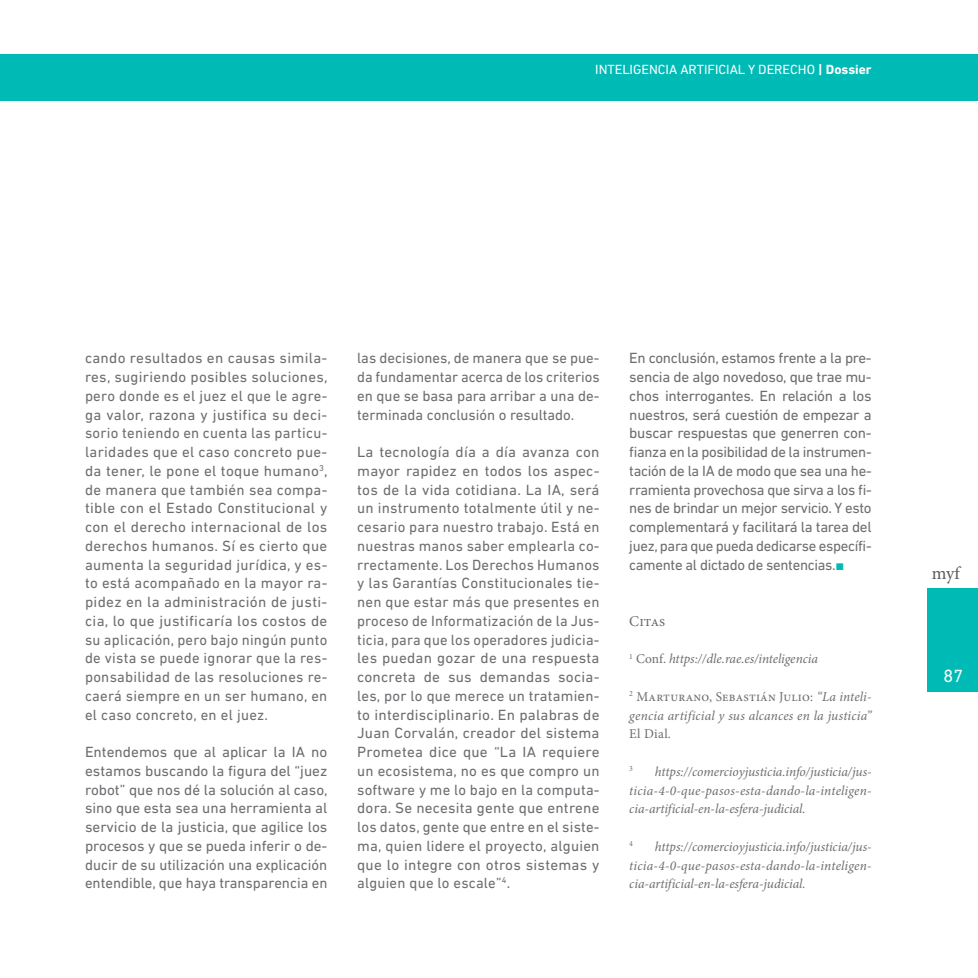
<style>
.page{position:relative;width:978px;height:978px;background:#fff}
.page>*{position:absolute;margin:0;border:0;box-sizing:border-box;transform-origin:0 0}
.t1{font:18px "Minion Pro";color:#57585a}
.t2{font:18px "DIN Next LT Pro";color:#fff}
.t3{font:15px/18.8px "DIN Next LT Pro";color:#6c6d70;text-align:justify}
.t4{font:15px "Minion Pro";letter-spacing:-.005em;color:#6c6d70}
.Bibliografía{font:italic 13.5px/18.8px "Minion Pro";color:#6c6d70;text-align:justify}
.NOT_Cuerpo_minion_9{font:13.5px "DIN Next LT Pro";color:#fff}
.Bibliografía-2{font:7.8px "Minion Pro";color:#6c6d70}
.s1{font-weight:700}
.s2{font-family:"Times New Roman";font-size:14.7px;color:#00bbb5}
.s3{font-style:normal}
</style>
<div class="page">
<div style="left:927px;top:588px;width:51px;height:104px;background:#00bbb5"></div>
<div style="left:0;top:54px;width:978px;height:47px;background:#00bbb5"></div>
<p class="NOT_Cuerpo_minion_9" style="left:595px;top:61px;width:278px">INTELIGENCIA ARTIFICIAL Y DERECHO <span class="s1">| Dossier</span></p>
<p class="t3" style="left:85px;top:349px;width:244px">cando resultados en causas simila&shy;res, sugiriendo posibles soluciones, pero donde es el juez el que le agre&shy;ga valor, razona y justifica su deci&shy;sorio teniendo en cuenta las particu&shy;laridades que el caso concreto pue&shy;da tener, le pone el toque humano<sup>3</sup>, de manera que también sea compa&shy;tible con el Estado Constitucional y con el derecho internacional de los derechos humanos. Sí es cierto que aumenta la seguridad jurídica, y es&shy;to está acompañado en la mayor ra&shy;pidez en la administración de justi&shy;cia, lo que justificaría los costos de su aplicación, pero bajo ningún punto de vista se puede ignorar que la res&shy;ponsabilidad de las resoluciones re&shy;caerá siempre en un ser humano, en el caso concreto, en el juez.</p>
<p class="t3" style="left:85px;top:742px;width:244px">Entendemos que al aplicar la IA no estamos buscando la figura del “juez robot” que nos dé la solución al caso, sino que esta sea una herramienta al servicio de la justicia, que agilice los procesos y que se pueda inferir o de&shy;ducir de su utilización una explicación entendible, que haya transparencia en</p>
<p class="t3" style="left:357px;top:349px;width:244px">las decisiones, de manera que se pue&shy;da fundamentar acerca de los criterios en que se basa para arribar a una de&shy;terminada conclusión o resultado.</p>
<p class="t3" style="left:357px;top:442px;width:244px">La tecnología día a día avanza con mayor rapidez en todos los aspec&shy;tos de la vida cotidiana. La IA, será un instrumento totalmente útil y ne&shy;cesario para nuestro trabajo. Está en nuestras manos saber emplearla co&shy;rrectamente. Los Derechos Humanos y las Garantías Constitucionales tie&shy;nen que estar más que presentes en proceso de Informatización de la Jus&shy;ticia, para que los operadores judicia&shy;les puedan gozar de una respuesta concreta de sus demandas socia&shy;les, por lo que merece un tratamien&shy;to interdisciplinario. En palabras de Juan Corvalán, creador del sistema Prometea dice que “La IA requiere un ecosistema, no es que compro un software y me lo bajo en la computa&shy;dora. Se necesita gente que entrene los datos, gente que entre en el siste&shy;ma, quien lidere el proyecto, alguien que lo integre con otros sistemas y alguien que lo escale”<sup>4</sup>.</p>
<p class="t3" style="left:629px;top:349px;width:244px">En conclusión, estamos frente a la pre&shy;sencia de algo novedoso, que trae mu&shy;chos interrogantes. En relación a los nuestros, será cuestión de empezar a buscar respuestas que generren con&shy;fianza en la posibilidad de la instrumen&shy;tación de la IA de modo que sea una he&shy;rramienta provechosa que sirva a los fi&shy;nes de brindar un mejor servicio. Y esto complementará y facilitará la tarea del juez, para que pueda dedicarse específi&shy;camente al dictado de sentencias.<span class="s2">■</span></p>
<p class="t4" style="left:629px;top:611px;width:37px">Citas</p>
<p class="Bibliografía" style="left:629px;top:650px;width:190px"><sup>1</sup> <span class="s3">Conf.</span> https://dle.rae.es/inteligencia</p>
<p class="Bibliografía" style="left:629px;top:687px;width:244px"><sup>2</sup> <span class="s3">Marturano, Sebastián Julio:</span> “La inteli&shy;gencia artificial y sus alcances en la justicia” <span class="s3">El Dial.</span></p>
<p class="Bibliografía-2" style="left:629px;top:764px;width:5px">3</p>
<p class="Bibliografía" style="left:629px;top:762px;width:244px;text-indent:26px">https://comercioyjusticia.info/justicia/jus&shy;ticia-4-0-que-pasos-esta-dando-la-inteligen&shy;cia-artificial-en-la-esfera-judicial.</p>
<p class="Bibliografía-2" style="left:629px;top:839px;width:5px">4</p>
<p class="Bibliografía" style="left:629px;top:837px;width:244px;text-indent:26px">https://comercioyjusticia.info/justicia/jus&shy;ticia-4-0-que-pasos-esta-dando-la-inteligen&shy;cia-artificial-en-la-esfera-judicial.</p>
<p class="t1" style="left:932px;top:561px;width:29px">myf</p>
<p class="t2" style="left:944px;top:666px;width:21px">87</p>
</div>
